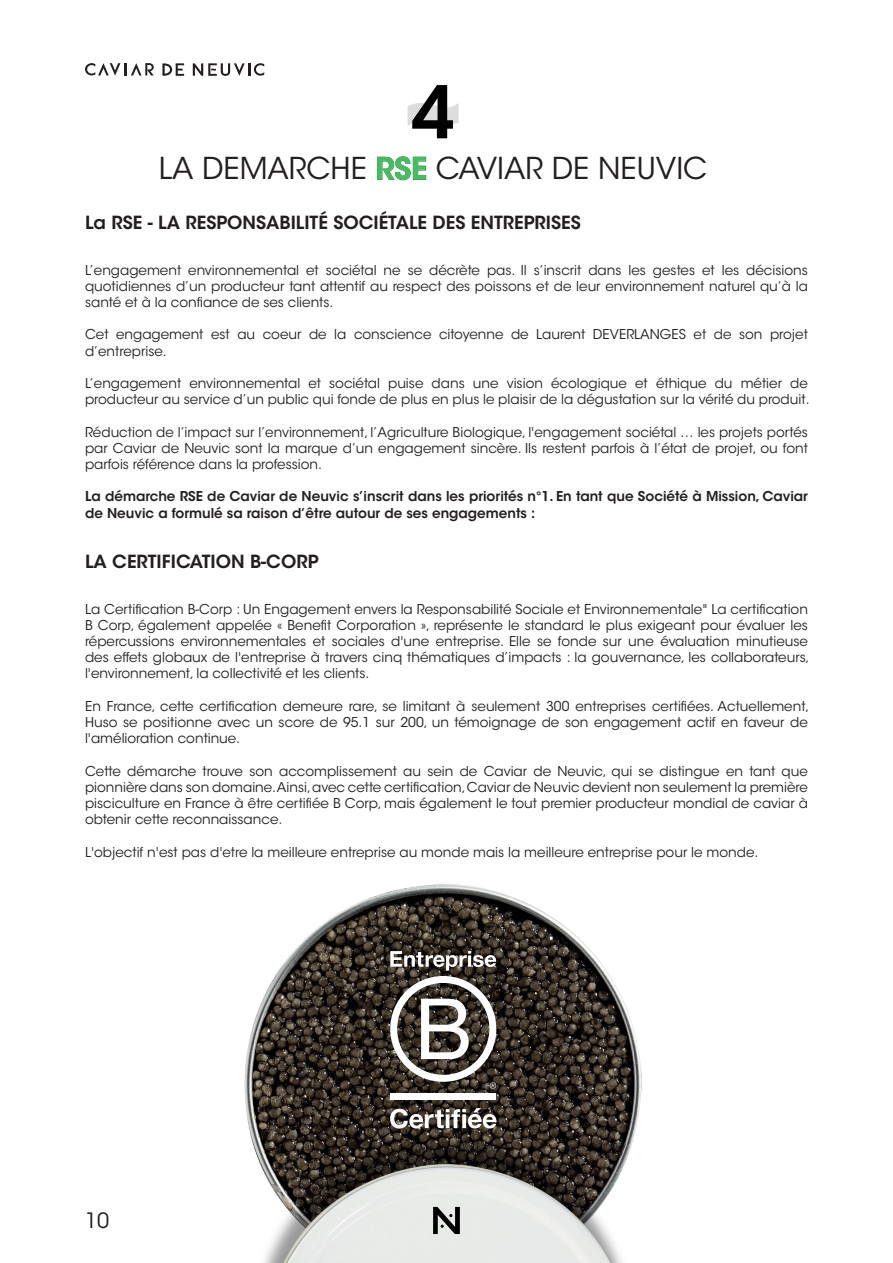
<style>
.page{position:relative;width:893px;height:1263px;background:#fff}
.page>*{position:absolute;margin:0;border:0;box-sizing:border-box;transform-origin:0 0}
.t1{font:600 72px "ITC Avant Garde Std";color:#000}
.t2{font:30px "ITC Avant Garde Std";color:#231f20}
.t3{font:21px "ITC Avant Garde Std";color:#231f20}
.t4{font:600 18px "ITC Avant Garde Std";color:#231f20}
.t5{font:13.5px/16.2px "ITC Avant Garde Std";color:#231f20;text-align:justify}
.t6{font:600 13.5px/16.2px "ITC Avant Garde Std";color:#231f20}
.s1{font-weight:600;color:#21a249}
</style>
<div class="page">
<svg style="left:408px;top:103px;width:51px;height:23px"></svg>
<img style="left:288px;top:884px;width:309px;height:74px">
<svg style="left:390px;top:951px;width:106px;height:7px"></svg>
<img style="left:244px;top:958px;width:398px;height:305px">
<svg style="left:433px;top:1207px;width:27px;height:27px"></svg>
<svg style="left:85px;top:63px;width:69px;height:13px"></svg>
<svg style="left:162px;top:63px;width:22px;height:13px"></svg>
<svg style="left:193px;top:63px;width:71px;height:13px"></svg>
<h1 class="t1" style="left:411px;top:66px;width:45px">4</h1>
<h2 class="t2" style="left:159px;top:150px;width:550px">LA DEMARCHE <span class="s1">RSE</span> CAVIAR DE NEUVIC</h2>
<h3 class="t4" style="left:85px;top:211px;width:497px">La RSE - LA RESPONSABILITÉ SOCIÉTALE DES ENTREPRISES</h3>
<p class="t5" style="left:85px;top:262px;width:724px">L’engagement environnemental et sociétal ne se décrète pas. Il s’inscrit dans les gestes et les décisions quotidiennes d’un producteur tant attentif au respect des poissons et de leur environnement naturel qu’à la santé et à la confiance de ses clients.</p>
<p class="t5" style="left:85px;top:326px;width:724px">Cet engagement est au coeur de la conscience citoyenne de Laurent DEVERLANGES et de son projet d’entreprise.</p>
<p class="t5" style="left:85px;top:375px;width:726px">L’engagement environnemental et sociétal puise dans une vision écologique et éthique du métier de producteur au service d’un public qui fonde de plus en plus le plaisir de la dégustation sur la vérité du produit.</p>
<p class="t5" style="left:85px;top:424px;width:724px">Réduction de l’impact sur l’environnement, l’Agriculture Biologique, l'engagement sociétal … les projets portés par Caviar de Neuvic sont la marque d’un engagement sincère. Ils restent parfois à l’état de projet, ou font parfois référence dans la profession.</p>
<p class="t6" style="left:85px;top:488px;width:724px">La démarche RSE de Caviar de Neuvic s’inscrit dans les priorités n°1. En tant que Société à Mission, Caviar de Neuvic a formulé sa raison d’être autour de ses engagements :</p>
<h3 class="t4" style="left:85px;top:550px;width:235px">LA CERTIFICATION B-CORP</h3>
<p class="t5" style="left:85px;top:601px;width:726px">La Certification B-Corp : Un Engagement envers la Responsabilité Sociale et Environnementale" La certification B Corp, également appelée « Benefit Corporation », représente le standard le plus exigeant pour évaluer les répercussions environnementales et sociales d'une entreprise. Elle se fonde sur une évaluation minutieuse des effets globaux de l'entreprise à travers cinq thématiques d’impacts : la gouvernance, les collaborateurs, l'environnement, la collectivité et les clients.</p>
<p class="t5" style="left:85px;top:698px;width:726px;text-align:left">En France, cette certification demeure rare, se limitant à seulement 300 entreprises certifiées. Actuellement,<br>Huso se positionne avec un score de 95.1 sur 200, un témoignage de son engagement actif en faveur de l'amélioration continue.</p>
<p class="t5" style="left:85px;top:763px;width:724px">Cette démarche trouve son accomplissement au sein de Caviar de Neuvic, qui se distingue en tant que pionnière dans son domaine.Ainsi, avec cette certification, Caviar de Neuvic devient non seulement la première pisciculture en France à être certifiée B Corp, mais également le tout premier producteur mondial de caviar à obtenir cette reconnaissance.</p>
<p class="t5" style="left:85px;top:844px;width:675px">L'objectif n'est pas d'etre la meilleure entreprise au monde mais la meilleure entreprise pour le monde.</p>
<h3 class="t3" style="left:85px;top:1208px;width:26px">10</h3>
</div>
